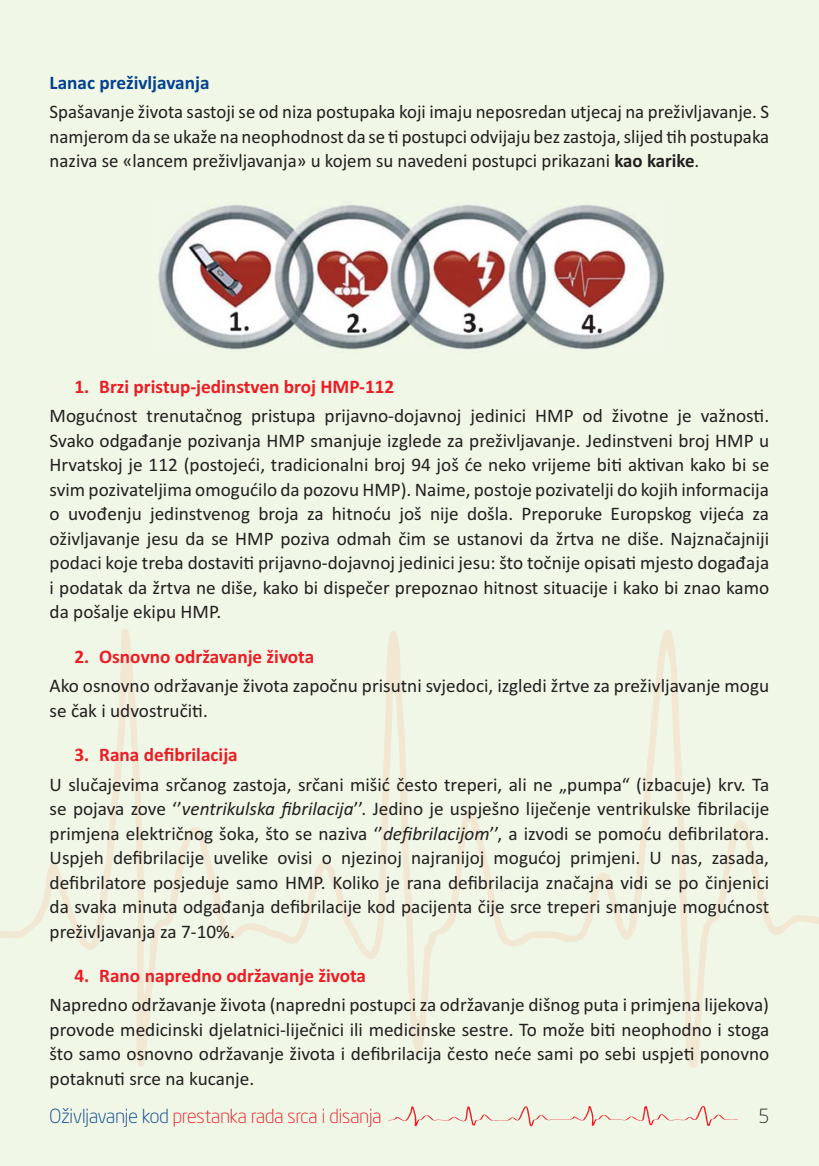
<style>
.page{position:relative;width:819px;height:1166px;background:#f0f7e7}
.page>*{position:absolute;margin:0;border:0;box-sizing:border-box;transform-origin:0 0}
.t1{font:19.25px/24.5px "Calibri";color:#231f20;text-align:justify}
.t2{font:700 19.25px "Calibri";color:#ed1c24}
.t3{font:300 19.25px "Neo Sans Intel";color:#ed1c24}
.t4{font:700 19.25px "Calibri";color:#02428e}
.t5{font:300 19.25px "Neo Sans Intel";color:#231f20}
.s1{font-weight:700}
.s2{font-style:italic}
.s3{color:#02428e}
</style>
<div class="page">
<svg style="left:0;top:629px;width:819px;height:439px"></svg>
<svg style="left:389px;top:1106px;width:348px;height:20px"></svg>
<img style="left:158px;top:205px;width:507px;height:145px">
<p class="t4" style="left:50px;top:76px;width:161px">Lanac preživljavanja</p>
<p class="t1" style="left:50px;top:101px;width:721px">Spašavanje života sastoji se od niza postupaka koji imaju neposredan utjecaj na preživljavanje. S namjerom da se ukaže na neophodnost da se ti postupci odvijaju bez zastoja, slijed tih postupaka naziva se «lancem preživljavanja» u kojem su navedeni postupci prikazani <span class="s1">kao karike</span>.</p>
<p class="t2" style="left:74px;top:380px;width:321px">1. Brzi pristup-jedinstven broj HMP-112</p>
<p class="t1" style="left:50px;top:405px;width:721px">Mogućnost trenutačnog pristupa prijavno-dojavnoj jedinici HMP od životne je važnosti.<br>Svako odgađanje pozivanja HMP smanjuje izglede za preživljavanje. Jedinstveni broj HMP u Hrvatskoj je 112 (postojeći, tradicionalni broj 94 još će neko vrijeme biti aktivan kako bi se svim pozivateljima omogućilo da pozovu HMP). Naime, postoje pozivatelji do kojih informacija o uvođenju jedinstvenog broja za hitnoću još nije došla. Preporuke Europskog vijeća za oživljavanje jesu da se HMP poziva odmah čim se ustanovi da žrtva ne diše. Najznačajniji podaci koje treba dostaviti prijavno-dojavnoj jedinici jesu: što točnije opisati mjesto događaja i podatak da žrtva ne diše, kako bi dispečer prepoznao hitnost situacije i kako bi znao kamo da pošalje ekipu HMP.</p>
<p class="t2" style="left:74px;top:650px;width:241px">2. Osnovno održavanje života</p>
<p class="t1" style="left:50px;top:675px;width:721px">Ako osnovno održavanje života započnu prisutni svjedoci, izgledi žrtve za preživljavanje mogu se čak i udvostručiti.</p>
<p class="t2" style="left:74px;top:748px;width:165px">3. Rana defibrilacija</p>
<p class="t1" style="left:50px;top:773px;width:721px">U slučajevima srčanog zastoja, srčani mišić često treperi, ali ne „pumpa“ (izbacuje) krv. Ta se pojava zove ‘’<span class="s2">ventrikulska fibrilacija</span>’’. Jedino je uspješno liječenje ventrikulske fibrilacije primjena električnog šoka, što se naziva ‘’<span class="s2">defibrilacijom</span>’’, a izvodi se pomoću defibrilatora.<br>Uspjeh defibrilacije uvelike ovisi o njezinoj najranijoj mogućoj primjeni. U nas, zasada, defibrilatore posjeduje samo HMP. Koliko je rana defibrilacija značajna vidi se po činjenici da svaka minuta odgađanja defibrilacije kod pacijenta čije srce treperi smanjuje mogućnost preživljavanja za 7-10%.</p>
<p class="t2" style="left:74px;top:969px;width:293px">4. Rano napredno održavanje života</p>
<p class="t1" style="left:50px;top:994px;width:721px">Napredno održavanje života (napredni postupci za održavanje dišnog puta i primjena lijekova) provode medicinski djelatnici-liječnici ili medicinske sestre. To može biti neophodno i stoga što samo osnovno održavanje života i defibrilacija često neće sami po sebi uspjeti ponovno potaknuti srce na kucanje.</p>
<p class="t3" style="left:50px;top:1109px;width:333px"><span class="s3">Oživljavanje kod</span> prestanka rada srca i disanja</p>
<p class="t5" style="left:758px;top:1109px;width:12px">5</p>
</div>
